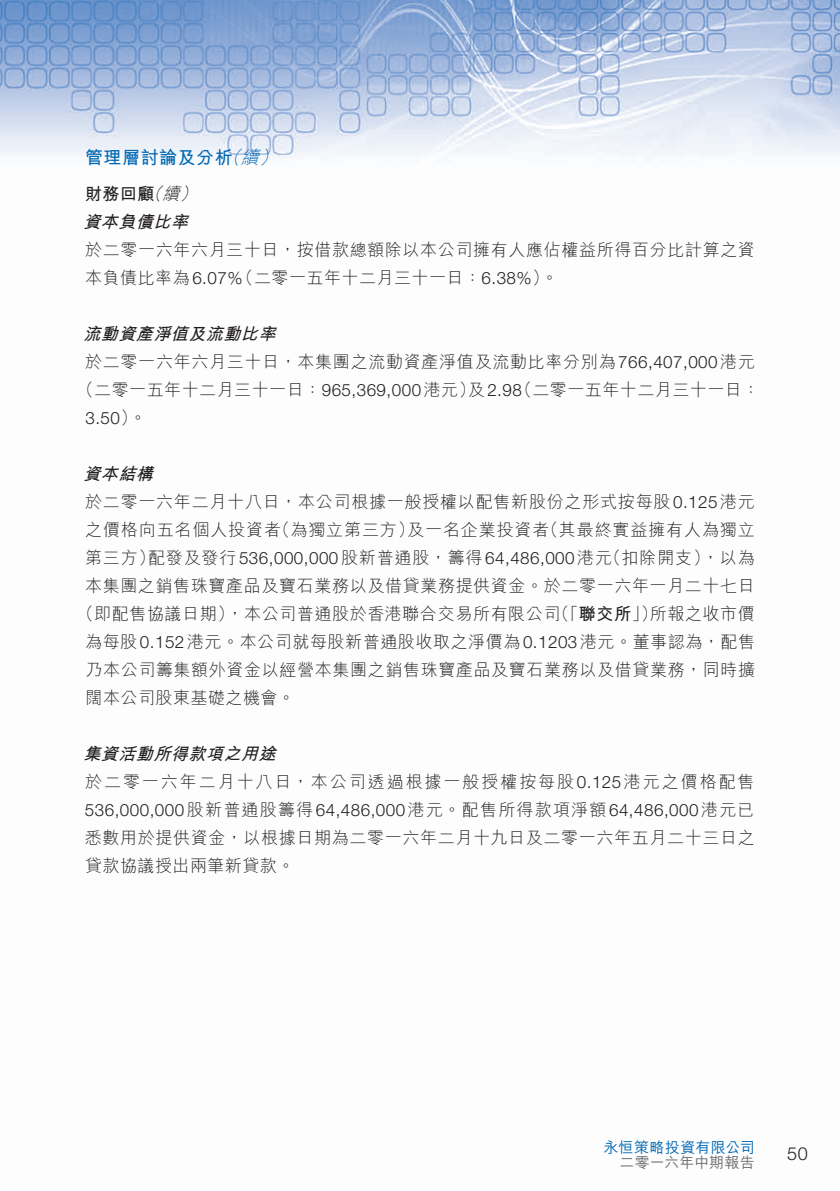
<style>
.page{position:relative;width:840px;height:1191px;background:#fff}
.page>*{position:absolute;margin:0;border:0;box-sizing:border-box;transform-origin:0 0}
.t1{font:700 18px "M Hei HK";letter-spacing:.03em;color:#0168b3}
.t2{font:italic 300 18px "M Hei HK";color:#0168b3}
.t3{font:300 18px "Helvetica Neue";color:#231f20}
.t4{font:300 17px/28px "M Hei HK";letter-spacing:.035em;color:#231f20}
.t5{font:300 17px "Helvetica Neue";letter-spacing:.03em;color:#231f20}
.t6{font:300 17px/28px "M Hei HK";letter-spacing:.115em;color:#231f20}
.t7{font:italic 700 17px "M Hei HK";color:#231f20}
.t8{font:700 17px "M Hei HK";color:#231f20}
.t9{font:italic 300 17px "M Hei HK";color:#231f20}
.t10{font:500 15px "M Hei HK";letter-spacing:.015em;color:#0168b3}
.t11{font:500 15px "M Hei HK";letter-spacing:.005em;color:#6c6d70}
.s1{font-family:"Helvetica Neue"}
.s2{font-family:"M Hei HK"}
.s3{font-weight:700;font-style:italic}
.s4{font-weight:700}
</style>
<div class="page">
<img style="left:0;top:0;width:839px;height:160px">
<p class="t2" style="left:241px;top:144px;width:26px">續</p>
<p class="t2" style="left:222px;top:144px;width:26px">（</p>
<p class="t2" style="left:259px;top:144px;width:26px">(</p>
<p class="t1" style="left:85px;top:144px;width:149px">管理層討論及分析</p>
<p class="t9" style="left:180px;top:182px;width:25px">(</p>
<p class="t9" style="left:162px;top:182px;width:25px">續</p>
<p class="t9" style="left:145px;top:182px;width:25px">（</p>
<p class="t8" style="left:85px;top:181px;width:71px">財務回顧</p>
<p class="t7" style="left:83px;top:209px;width:112px">資本負債比率</p>
<p class="t4" style="left:236px;top:235px;width:519px;text-indent:-151px">於二零一六年六月三十日，按借款總額除以本公司擁有人應佔權益所得百分比計算之資（二零一五年十二月三十一日：<span class="s1">6.38%</span> 。(</p>
<p class="t4" style="left:85px;top:263px;width:159px">本負債比率為<span class="s1">6.07%</span></p>
<p class="t7" style="left:83px;top:321px;width:199px">流動資產淨值及流動比率</p>
<p class="t4" style="left:85px;top:347px;width:671px">於二零一六年六月三十日，本集團之流動資產淨值及流動比率分別為<span class="s1">766,407,000</span>港元</p>
<p class="t4" style="left:514px;top:375px;width:246px">（二零一五年十二月三十一日：</p>
<p class="t4" style="left:77px;top:375px;width:446px">（二零一五年十二月三十一日：<span class="s1">965,369,000</span>港元及） <span class="s1">2.98</span></p>
<p class="t5" style="left:85px;top:408px;width:62px">3.50 <span class="s2">。(</span></p>
<p class="t7" style="left:83px;top:461px;width:77px">資本結構</p>
<p class="t4" style="left:85px;top:487px;width:671px">於二零一六年二月十八日，本公司根據一般授權以配售新股份之形式按每股<span class="s1">0.125</span>港元</p>
<p class="t4" style="left:541px;top:515px;width:215px">（其最終實益擁有人為獨立</p>
<p class="t4" style="left:273px;top:515px;width:143px">（為獨立第三方）</p>
<p class="t4" style="left:85px;top:515px;width:197px">之價格向五名個人投資者</p>
<p class="t4" style="left:407px;top:515px;width:144px">及一名企業投資者</p>
<p class="t4" style="left:85px;top:543px;width:72px">第三方）</p>
<p class="t4" style="left:85px;top:571px;width:671px">本集團之銷售珠寶產品及寶石業務以及借貸業務提供資金。於二零一六年一月二十七日</p>
<p class="t4" style="left:649px;top:599px;width:106px">所報之收市價</p>
<p class="t4" style="left:603px;top:543px;width:152px">（扣除開支，）以為</p>
<p class="t5" style="left:148px;top:548px;width:465px"><span class="s2">配發及發行</span>536,000,000<span class="s2">股新普通股，籌得</span>64,486,000<span class="s2">港元</span></p>
<p class="t4" style="left:85px;top:599px;width:671px;text-indent:-8px">（即配售協議日期，）本公司普通股於香港聯合交易所有限公司<br>為每股<span class="s1">0.152</span>港元。本公司就每股新普通股收取之淨價為<span class="s1">0.1203</span>港元。董事認為，配售乃本公司籌集額外資金以經營本集團之銷售珠寶產品及寶石業務以及借貸業務，同時擴闊本公司股東基礎之機會。</p>
<p class="t6" style="left:83px;top:739px;width:672px"><span class="s3">集資活動所得款項之用途<br></span>於二零一六年二月十八日，本公司透過根據一般授權按每股<span class="s1">0.125</span>港元之價格配售</p>
<p class="t5" style="left:85px;top:800px;width:670px">536,000,000<span class="s2">股新普通股籌得</span>64,486,000<span class="s2">港元。配售所得款項淨額</span>64,486,000<span class="s2">港元已</span></p>
<p class="t4" style="left:85px;top:823px;width:671px">悉數用於提供資金，以根據日期為二零一六年二月十九日及二零一六年五月二十三日之貸款協議授出兩筆新貸款。</p>
<p class="t4" style="left:552px;top:599px;width:107px">（「<span class="s4">聯交所</span>」）</p>
<p class="t10" style="left:603px;top:1137px;width:153px">永恒策略投資有限公司</p>
<p class="t11" style="left:619px;top:1152px;width:137px">二零一六年中期報告</p>
<p class="t3" style="left:786px;top:1142px;width:22px">50</p>
</div>
